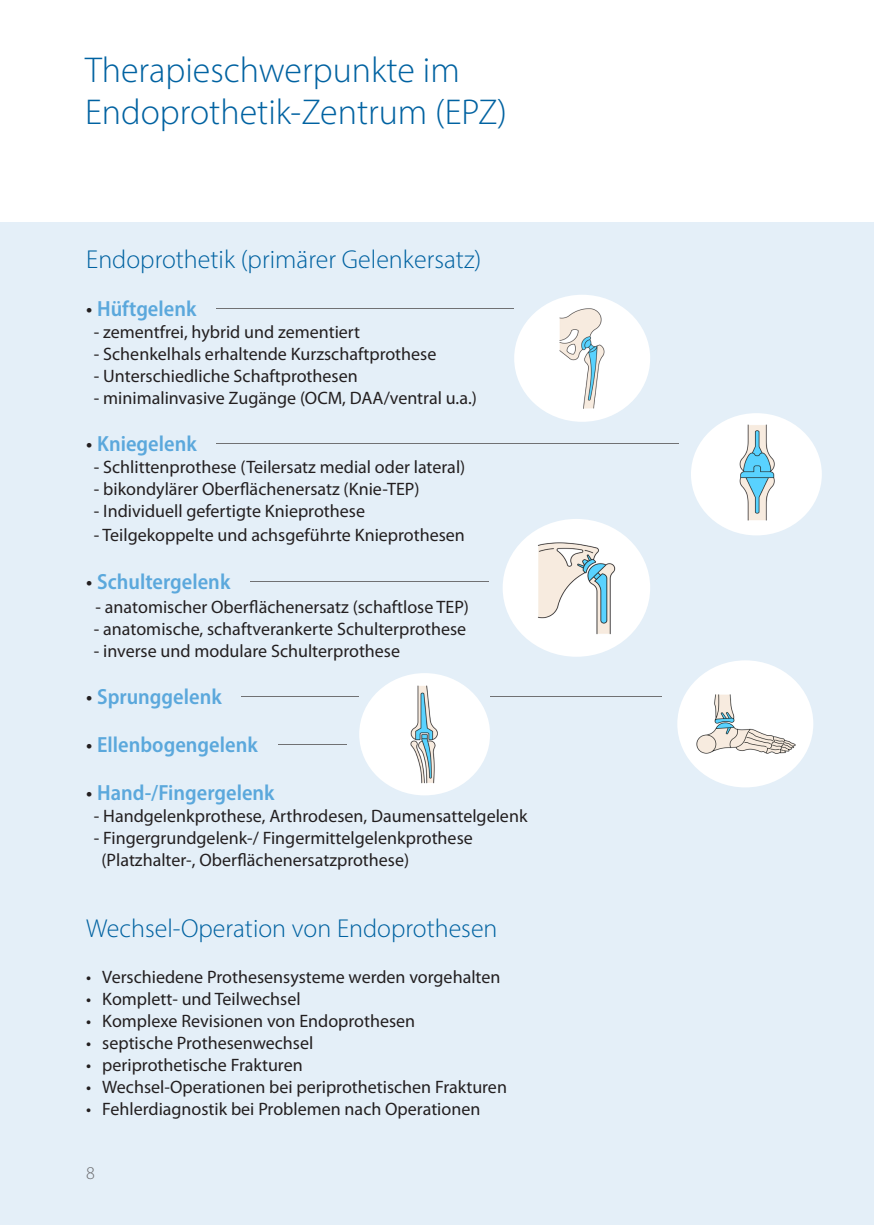
<style>
.page{position:relative;width:874px;height:1225px;background:#fff}
.page>*{position:absolute;margin:0;border:0;box-sizing:border-box;transform-origin:0 0}
.t1{font:36px/42px "Myriad Variable Concept";color:#0062a1}
.t2{font:26px "Myriad Variable Concept";color:#0062a1}
.t3{font:22px "Myriad Variable Concept";color:#5ba8dc}
.t4{font:18px/22px "Myriad Pro";color:#231f20}
.t5{font:18px "Myriad Variable Concept";color:#6c6d70}
.s1{font-family:"Myriad Pro";color:#231f20}
</style>
<div class="page">
<div style="left:0;top:223px;width:873px;height:1002px;background:#e4eff8"></div>
<div style="left:514px;top:295px;width:136px;height:127px;background:#fff;border-radius:50%"></div>
<img style="left:559px;top:308px;width:46px;height:101px">
<div style="left:690px;top:413px;width:131px;height:122px;background:#fff;border-radius:50%"></div>
<img style="left:739px;top:424px;width:36px;height:97px">
<div style="left:502px;top:519px;width:148px;height:138px;background:#fff;border-radius:50%"></div>
<img style="left:538px;top:542px;width:78px;height:93px">
<div style="left:677px;top:660px;width:135px;height:127px;background:#fff;border-radius:50%"></div>
<img style="left:696px;top:694px;width:100px;height:60px">
<div style="left:757px;top:680px;width:31px;height:33px;background:#fff"></div>
<div style="left:359px;top:673px;width:131px;height:122px;background:#fff;border-radius:50%"></div>
<img style="left:410px;top:685px;width:28px;height:99px">
<h1 class="t1" style="left:85px;top:49px;width:423px">Therapieschwerpunkte im<br>Endoprothetik-Zentrum (EPZ)</h1>
<h2 class="t2" style="left:86px;top:244px;width:396px">Endoprothetik (primärer Gelenkersatz)</h2>
<p class="t3" style="left:86px;top:295px;width:112px"><span class="s1">•</span> Hüftgelenk</p>
<p class="t4" style="left:94px;top:320px;width:268px">- zementfrei, hybrid und zementiert</p>
<p class="t4" style="left:94px;top:342px;width:344px">- Schenkelhals erhaltende Kurzschaftprothese</p>
<p class="t4" style="left:94px;top:364px;width:265px">- Unterschiedliche Schaftprothesen</p>
<p class="t4" style="left:94px;top:386px;width:384px">- minimalinvasive Zugänge (OCM, DAA/ventral u.a.)</p>
<p class="t3" style="left:86px;top:431px;width:112px"><span class="s1">•</span> Kniegelenk</p>
<p class="t4" style="left:94px;top:456px;width:373px">- Schlittenprothese (Teilersatz medial oder lateral)</p>
<p class="t4" style="left:94px;top:478px;width:327px">- bikondylärer Oberflächenersatz (Knie-TEP)</p>
<p class="t4" style="left:94px;top:500px;width:272px">- Individuell gefertigte Knieprothese</p>
<p class="t4" style="left:94px;top:524px;width:372px">- Teilgekoppelte und achsgeführte Knieprothesen</p>
<p class="t3" style="left:86px;top:568px;width:145px"><span class="s1">•</span> Schultergelenk</p>
<p class="t4" style="left:96px;top:595px;width:375px">- anatomischer Oberflächenersatz (schaftlose TEP)</p>
<p class="t4" style="left:94px;top:617px;width:373px">- anatomische, schaftverankerte Schulterprothese</p>
<p class="t4" style="left:94px;top:639px;width:307px">- inverse und modulare Schulterprothese</p>
<p class="t3" style="left:86px;top:684px;width:137px"><span class="s1">•</span> Sprunggelenk</p>
<p class="t3" style="left:86px;top:731px;width:173px"><span class="s1">•</span> Ellenbogengelenk</p>
<p class="t3" style="left:86px;top:779px;width:190px"><span class="s1">•</span> Hand-/Fingergelenk</p>
<p class="t4" style="left:94px;top:804px;width:435px">- Handgelenkprothese, Arthrodesen, Daumensattelgelenk</p>
<p class="t4" style="left:101px;top:826px;width:372px;text-indent:-8px">- Fingergrundgelenk-/ Fingermittelgelenkprothese (Platzhalter-, Oberflächenersatzprothese)</p>
<h2 class="t2" style="left:86px;top:913px;width:412px">Wechsel-Operation von Endoprothesen</h2>
<p class="t4" style="left:86px;top:965px;width:415px">• Verschiedene Prothesensysteme werden vorgehalten</p>
<p class="t4" style="left:86px;top:987px;width:216px">• Komplett- und Teilwechsel</p>
<p class="t4" style="left:86px;top:1009px;width:330px">• Komplexe Revisionen von Endoprothesen</p>
<p class="t4" style="left:86px;top:1031px;width:228px">• septische Prothesenwechsel</p>
<p class="t4" style="left:86px;top:1053px;width:218px">• periprothetische Frakturen</p>
<p class="t4" style="left:86px;top:1075px;width:422px">• Wechsel-Operationen bei periprothetischen Frakturen</p>
<p class="t4" style="left:86px;top:1097px;width:395px">• Fehlerdiagnostik bei Problemen nach Operationen</p>
<p class="t5" style="left:86px;top:1162px;width:10px">8</p>
</div>
